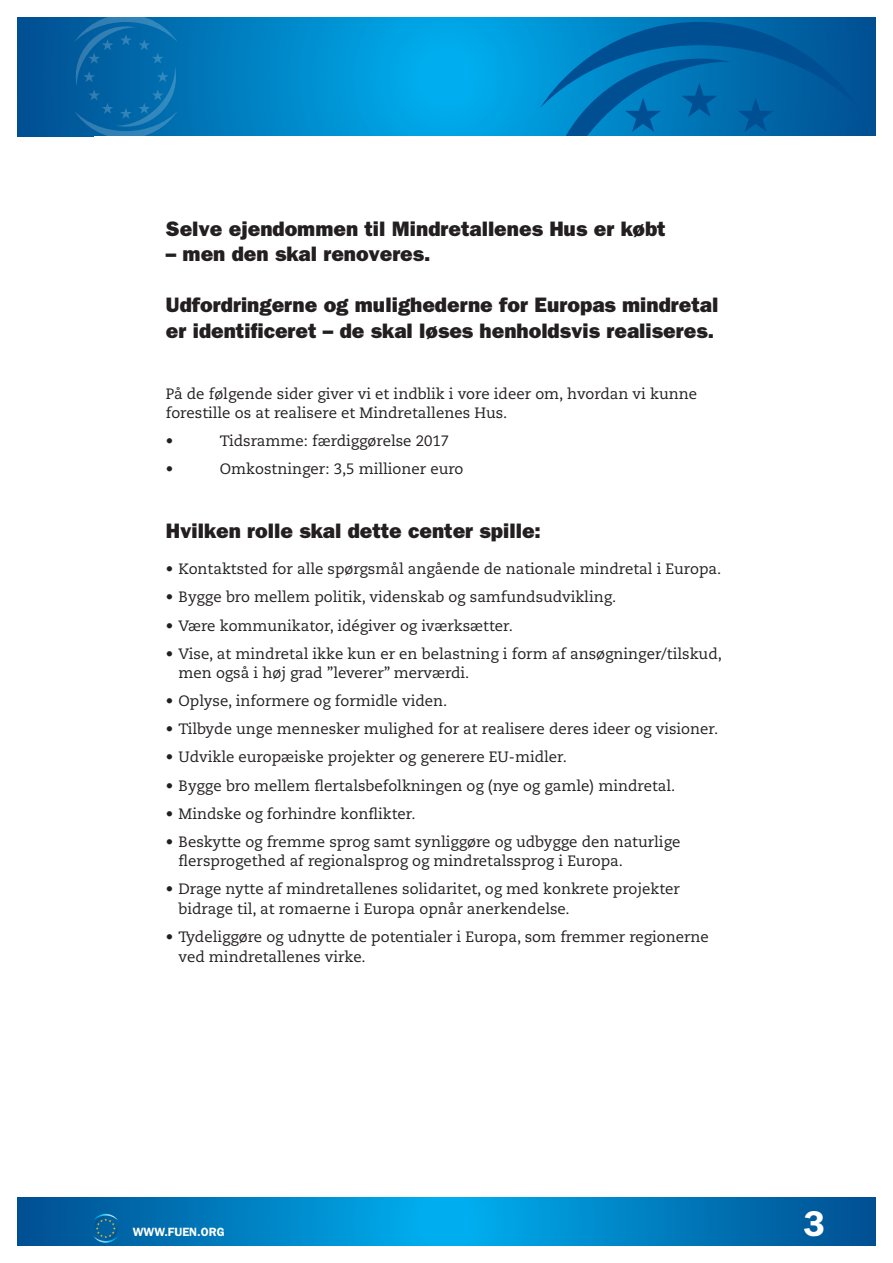
<style>
.page{position:relative;width:893px;height:1263px;background:#fff}
.page>*{position:absolute;margin:0;border:0;box-sizing:border-box;transform-origin:0 0}
.t1{font:600 36px "ITC Franklin Gothic Std";color:#fff}
.Übersicht_Monat{font:21px/25.5px "ITC Franklin Gothic Std Hvy";color:#231f20}
.Fließtext{font:15px/19.6px "Caecilia LT Std";color:#231f20}
.Übersicht_Monat-2{font:15px/19.6px "Caecilia LT Std";color:#231f20}
.t2{font:600 12px "ITC Franklin Gothic Std";color:#fff}
</style>
<div class="page">
<svg style="left:17px;top:17px;width:859px;height:119px;background:#0089ca"></svg>
<svg style="left:539px;top:22px;width:321px;height:114px;background:#006aac"></svg>
<svg style="left:17px;top:1197px;width:859px;height:49px;background:#007fc0"></svg>
<svg style="left:94px;top:1214px;width:24px;height:29px"></svg>
<svg style="left:74px;top:17px;width:104px;height:120px;background:#096aa9"></svg>
<div style="left:94px;top:136px;width:798px;height:362px;background:#fff"></div>
<p class="Übersicht_Monat" style="left:166px;top:216px;width:501px">Selve ejendommen til Mindretallenes Hus er købt</p>
<p class="Übersicht_Monat" style="left:166px;top:241px;width:266px">– men den skal renoveres.</p>
<p class="Übersicht_Monat" style="left:166px;top:292px;width:554px">Udfordringerne og mulighederne for Europas mindretal er identificeret – de skal løses henholdsvis realiseres.</p>
<p class="Übersicht_Monat-2" style="left:166px;top:384px;width:533px">På de følgende sider giver vi et indblik i vore ideer om, hvordan vi kunne forestille os at realisere et Mindretallenes Hus.</p>
<p class="Fließtext" style="left:166px;top:431px;width:9px">•</p>
<p class="Fließtext" style="left:220px;top:431px;width:231px">Tidsramme: færdiggørelse 2017</p>
<p class="Fließtext" style="left:166px;top:459px;width:9px">•</p>
<p class="Fließtext" style="left:220px;top:459px;width:245px">Omkostninger: 3,5 millioner euro</p>
<p class="Übersicht_Monat" style="left:166px;top:518px;width:377px">Hvilken rolle skal dette center spille:</p>
<p class="Fließtext" style="left:166px;top:560px;width:557px">• Kontaktsted for alle spørgsmål angående de nationale mindretal i Europa.</p>
<p class="Fließtext" style="left:166px;top:588px;width:452px">• Bygge bro mellem politik, videnskab og samfundsudvikling.</p>
<p class="Fließtext" style="left:166px;top:616px;width:349px">• Være kommunikator, idégiver og iværksætter.</p>
<p class="Fließtext" style="left:179px;top:644px;width:545px;text-indent:-13px">• Vise, at mindretal ikke kun er en belastning i form af ansøgninger/tilskud, men også i høj grad ”leverer” merværdi.</p>
<p class="Fließtext" style="left:166px;top:691px;width:283px">• Oplyse, informere og formidle viden.</p>
<p class="Fließtext" style="left:166px;top:720px;width:554px">• Tilbyde unge mennesker mulighed for at realisere deres ideer og visioner.</p>
<p class="Fließtext" style="left:166px;top:748px;width:403px">• Udvikle europæiske projekter og generere EU-midler.</p>
<p class="Fließtext" style="left:166px;top:776px;width:511px">• Bygge bro mellem flertalsbefolkningen og (nye og gamle) mindretal.</p>
<p class="Fließtext" style="left:166px;top:804px;width:251px">• Mindske og forhindre konflikter.</p>
<p class="Fließtext" style="left:179px;top:832px;width:503px;text-indent:-13px">• Beskytte og fremme sprog samt synliggøre og udbygge den naturlige flersprogethed af regionalsprog og mindretalssprog i Europa.</p>
<p class="Fließtext" style="left:179px;top:879px;width:503px;text-indent:-13px">• Drage nytte af mindretallenes solidaritet, og med konkrete projekter bidrage til, at romaerne i Europa opnår anerkendelse.</p>
<p class="Fließtext" style="left:179px;top:927px;width:532px;text-indent:-13px">• Tydeliggøre og udnytte de potentialer i Europa, som fremmer regionerne ved mindretallenes virke.</p>
<p class="t2" style="left:133px;top:1225px;width:93px">WWW.FUEN.ORG</p>
<p class="t1" style="left:803px;top:1203px;width:23px">3</p>
</div>
